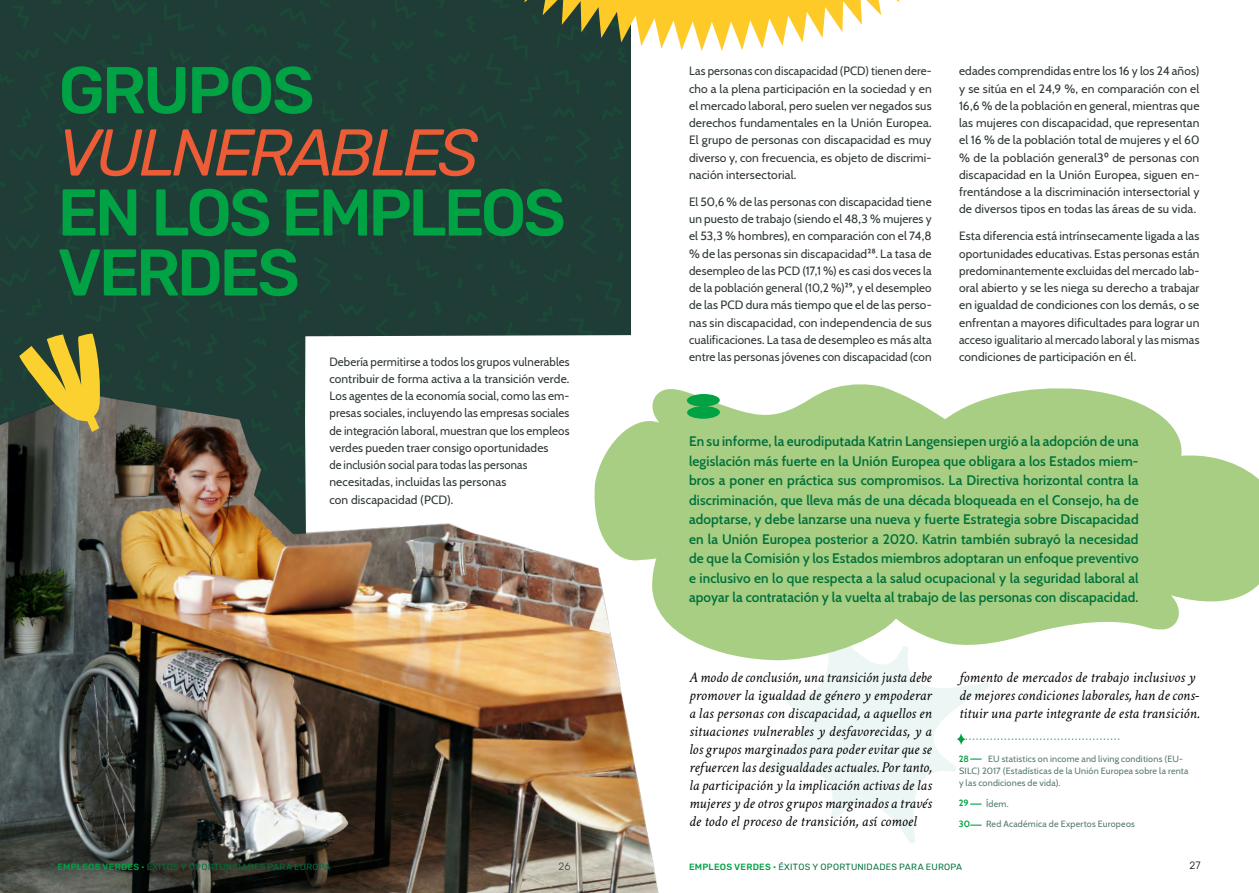
<style>
.page{position:relative;width:1259px;height:893px;background:#fff}
.page>*{position:absolute;margin:0;border:0;box-sizing:border-box;transform-origin:0 0}
.t1{font:500 66px/60px "Rubik";letter-spacing:-.05em;color:#00a244}
.t2{font:italic 66px "Rubik";letter-spacing:-.06em;color:#eb5c37}
.t3{font:italic 15px/18px "Crimson Text";color:#000;text-align:justify;scale:.96 1}
.t4{font:italic 15px/18px "Crimson Text";color:#000}
.t5{font:600 13.5px/19.5px "Cabin";letter-spacing:.01em;color:#00703c;text-align:justify}
.t6{font:12px/17.2px "Cabin";letter-spacing:.015em;color:#2d3634;text-align:justify}
.t7{font:12px/17.2px "Cabin";letter-spacing:.015em;color:#2d3634;scale:.96 1}
.t8{font:12px/17.2px "Cabin";letter-spacing:.015em;color:#2d3634;text-align:justify;scale:.95 1}
.t9{font:300 10.5px "Rubik";color:#2d3634}
.t10{font:300 10.5px "Rubik";color:#000}
.t11{font:9px/12px "Cabin";letter-spacing:.02em;color:#547969}
.t12{font:9px "Rubik";letter-spacing:.025em;color:#00703c}
.t13{font:700 9px "Cabin";color:#00a244}
.s1{font-weight:500;color:#00a244}
.s2{color:#00a244}
</style>
<div class="page">
<div style="left:0;top:0;width:631px;height:603px;background:#1f3c37"></div>
<svg style="left:56px;top:112px;width:13px;height:21px"></svg>
<svg style="left:145px;top:123px;width:20px;height:9px"></svg>
<svg style="left:74px;top:68px;width:7px;height:13px"></svg>
<svg style="left:170px;top:50px;width:21px;height:13px"></svg>
<svg style="left:159px;top:153px;width:5px;height:10px"></svg>
<svg style="left:185px;top:153px;width:5px;height:10px"></svg>
<svg style="left:132px;top:34px;width:20px;height:21px"></svg>
<svg style="left:112px;top:35px;width:8px;height:5px"></svg>
<svg style="left:120px;top:122px;width:8px;height:12px"></svg>
<svg style="left:0;top:74px;width:14px;height:10px"></svg>
<svg style="left:52px;top:0;width:10px;height:4px"></svg>
<svg style="left:112px;top:0;width:33px;height:15px"></svg>
<svg style="left:117px;top:73px;width:23px;height:32px"></svg>
<svg style="left:40px;top:71px;width:16px;height:28px"></svg>
<svg style="left:85px;top:0;width:9px;height:4px"></svg>
<svg style="left:131px;top:153px;width:8px;height:10px"></svg>
<svg style="left:97px;top:60px;width:13px;height:12px"></svg>
<svg style="left:12px;top:5px;width:17px;height:22px"></svg>
<svg style="left:183px;top:119px;width:7px;height:12px"></svg>
<svg style="left:17px;top:109px;width:14px;height:18px"></svg>
<svg style="left:164px;top:3px;width:30px;height:28px"></svg>
<svg style="left:53px;top:24px;width:38px;height:20px"></svg>
<svg style="left:87px;top:149px;width:24px;height:11px"></svg>
<svg style="left:11px;top:145px;width:31px;height:16px"></svg>
<svg style="left:159px;top:83px;width:28px;height:15px"></svg>
<svg style="left:87px;top:95px;width:13px;height:33px"></svg>
<svg style="left:16px;top:47px;width:23px;height:13px"></svg>
<svg style="left:58px;top:153px;width:10px;height:10px"></svg>
<svg style="left:215px;top:0;width:685px;height:165px"></svg>
<img style="left:0;top:194px;width:659px;height:699px">
<svg style="left:765px;top:660px;width:224px;height:184px"></svg>
<svg style="left:591px;top:383px;width:668px;height:277px;fill:#a7ce82"></svg>
<svg style="left:970px;top:758px;width:11px;height:2px"></svg>
<svg style="left:970px;top:803px;width:11px;height:2px"></svg>
<svg style="left:957px;top:734px;width:162px;height:11px"></svg>
<div style="left:687px;top:406px;width:33px;height:13px;background:#00a244;border-radius:50%"></div>
<div style="left:687px;top:394px;width:33px;height:13px;background:#00a244;border-radius:50%"></div>
<svg style="left:0;top:178px;width:195px;height:391px"></svg>
<h1 class="t1" style="left:59px;top:62px;width:258px">GRUPOS</h1>
<h1 class="t2" style="left:57px;top:116px;width:423px">VULNERABLES</h1>
<h1 class="t1" style="left:57px;top:184px;width:510px">EN LOS EMPLEOS<br>VERDES</h1>
<p class="t7" style="left:329px;top:352px;width:252px">Debería permitirse a todos los grupos vulnerables contribuir de forma activa a la transición verde.<br>Los agentes de la economía social, como las em&shy;presas sociales, incluyendo las empresas sociales de integración laboral, muestran que los empleos verdes pueden traer consigo oportunidades<br>de inclusión social para todas las personas necesitadas, incluidas las personas<br>con discapacidad (PCD).</p>
<p class="t8" style="left:689px;top:62px;width:257px">Las personas con discapacidad (PCD) tienen dere&shy;cho a la plena participación en la sociedad y en el mercado laboral, pero suelen ver negados sus derechos fundamentales en la Unión Europea.<br>El grupo de personas con discapacidad es muy diverso y, con frecuencia, es objeto de discrimi&shy;nación intersectorial.</p>
<p class="t6" style="left:689px;top:192px;width:244px">El 50,6 % de las personas con discapacidad tiene un puesto de trabajo (siendo el 48,3 % mujeres y el 53,3 % hombres), en comparación con el 74,8 % de las personas sin discapacidad²⁸. La tasa de desempleo de las PCD (17,1 %) es casi dos veces la de la población general (10,2 %)²⁹, y el desempleo de las PCD dura más tiempo que el de las perso&shy;nas sin discapacidad, con independencia de sus cualificaciones. La tasa de desempleo es más alta entre las personas jóvenes con discapacidad (con</p>
<p class="t6" style="left:959px;top:62px;width:242px">edades comprendidas entre los 16 y los 24 años) y se sitúa en el 24,9 %, en comparación con el 16,6 % de la población en general, mientras que las mujeres con discapacidad, que representan el 16 % de la población total de mujeres y el 60 % de la población general3⁰ de personas con discapacidad en la Unión Europea, siguen en&shy;frentándose a la discriminación intersectorial y de diversos tipos en todas las áreas de su vida.</p>
<p class="t6" style="left:959px;top:227px;width:242px">Esta diferencia está intrínsecamente ligada a las oportunidades educativas. Estas personas están predominantemente excluidas del mercado lab&shy;oral abierto y se les niega su derecho a trabajar en igualdad de condiciones con los demás, o se enfrentan a mayores dificultades para lograr un acceso igualitario al mercado laboral y las mismas condiciones de participación en él.</p>
<p class="t5" style="left:689px;top:431px;width:451px">En su informe, la eurodiputada Katrin Langensiepen urgió a la adopción de una legislación más fuerte en la Unión Europea que obligara a los Estados miem&shy;bros a poner en práctica sus compromisos. La Directiva horizontal contra la discriminación, que lleva más de una década bloqueada en el Consejo, ha de adoptarse, y debe lanzarse una nueva y fuerte Estrategia sobre Discapacidad en la Unión Europea posterior a 2020. Katrin también subrayó la necesidad de que la Comisión y los Estados miembros adoptaran un enfoque preventivo e inclusivo en lo que respecta a la salud ocupacional y la seguridad laboral al apoyar la contratación y la vuelta al trabajo de las personas con discapacidad.</p>
<p class="t3" style="left:689px;top:668px;width:254px">A modo de conclusión, una transición justa debe promover la igualdad de género y empoderar a las personas con discapacidad, a aquellos en situaciones vulnerables y desfavorecidas, y a los grupos marginados para poder evitar que se refuercen las desigualdades actuales. Por tanto, la participación y la implicación activas de las mujeres y de otros grupos marginados a través de todo el proceso de transición, así comoel</p>
<p class="t4" style="left:959px;top:668px;width:242px">fomento de mercados de trabajo inclusivos y de mejores condiciones laborales, han de cons&shy;tituir una parte integrante de esta transición.</p>
<p class="t11" style="left:959px;top:752px;width:231px;text-indent:29px">EU statistics on income and living conditions (EU-<br>SILC) 2017 (Estadísticas de la Unión Europea sobre la renta y las condiciones de vida).</p>
<p class="t11" style="left:986px;top:797px;width:24px">Ídem.</p>
<p class="t11" style="left:986px;top:817px;width:150px">Red Académica de Expertos Europeos</p>
<p class="t13" style="left:958px;top:752px;width:12px">28</p>
<p class="t13" style="left:958px;top:796px;width:11px">29</p>
<p class="t13" style="left:959px;top:817px;width:13px">30</p>
<p class="t12" style="left:57px;top:862px;width:275px"><span class="s1">EMPLEOS VERDES</span> <span class="s2">·</span> ÉXITOS Y OPORTUNIDADES PARA EUROPA</p>
<p class="t9" style="left:558px;top:860px;width:14px">26</p>
<p class="t12" style="left:689px;top:862px;width:275px"><span class="s1">EMPLEOS VERDES</span> <span class="s2">·</span> ÉXITOS Y OPORTUNIDADES PARA EUROPA</p>
<p class="t10" style="left:1189px;top:860px;width:13px">27</p>
</div>
